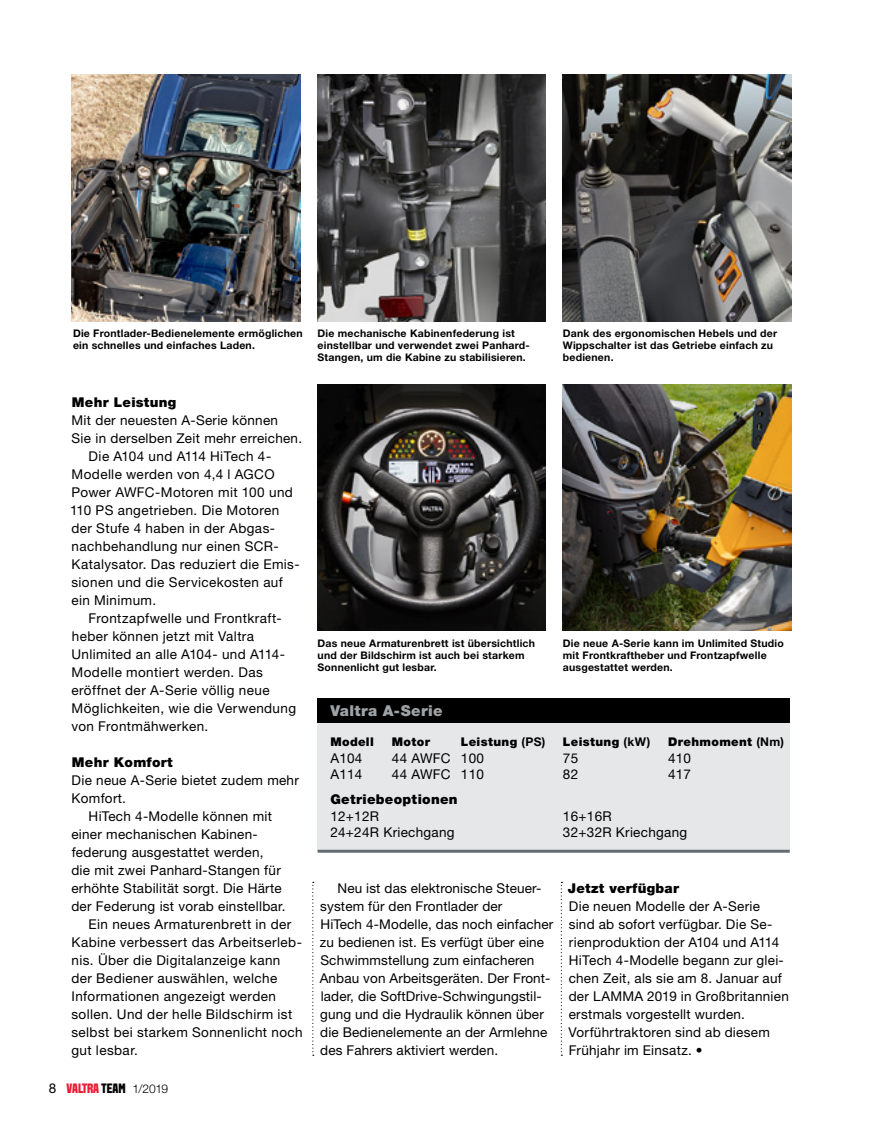
<style>
.page{position:relative;width:872px;height:1127px;background:#fff}
.page>*{position:absolute;margin:0;border:0;box-sizing:border-box;transform-origin:0 0}
.Leipis_SIS__Helvetic{font:900 15px "Helvetica Neue LT Std";letter-spacing:.02em;color:#9da3a7}
.Leipis_SIS__Helvetic-2{font:13.5px/18px "Helvetica Neue LT Std";letter-spacing:.02em;color:#000}
.Leipis_Helvetica{font:13.5px/18px "Helvetica Neue LT Std";letter-spacing:.02em;color:#000}
.Väliotsikko_Helvetic{font:900 13.5px "Helvetica Neue LT Std";letter-spacing:.02em;color:#000}
.t1{font:800 13.5px "VALTRA Aveny T";letter-spacing:-.01em;color:#ed1b35}
.Leipis_Helvetica-2{font:900 13.5px "Helvetica Neue LT Std";letter-spacing:.025em;color:#000}
.Leipis_Helvetica-3{font:900 12px "Helvetica Neue LT Std";letter-spacing:.03em;color:#000}
.Kuvateksti_Helvetica{font:700 10.5px/12px "Helvetica Neue LT Std";letter-spacing:.02em;color:#000}
.s1{font-family:"Helvetica Neue LT Std";font-weight:400;color:#000}
.s2{color:#000}
.s3{font-family:"Helvetica Neue LT Std";font-weight:300;font-size:12px;color:#000}
.s4{font-weight:700}
</style>
<div class="page">
<img style="left:317px;top:74px;width:229px;height:247px">
<img style="left:317px;top:384px;width:229px;height:247px">
<img style="left:563px;top:74px;width:228px;height:247px">
<img style="left:563px;top:384px;width:228px;height:247px">
<div style="left:317px;top:698px;width:472px;height:26px;background:#000"></div>
<div style="left:317px;top:724px;width:472px;height:127px;background:#e6e7e8"></div>
<hr style="left:317px;top:850px;width:472px;height:3px;background:#666c71">
<img style="left:72px;top:74px;width:228px;height:233px">
<svg style="left:312px;top:882px;width:2px;height:174px"></svg>
<svg style="left:561px;top:882px;width:1px;height:174px"></svg>
<svg style="left:71px;top:307px;width:253px;height:15px;background:#75706c"></svg>
<p class="Kuvateksti_Helvetica" style="left:73px;top:327px;width:231px">Die Frontlader-Bedienelemente ermöglichen ein schnelles und einfaches Laden.</p>
<p class="Väliotsikko_Helvetic" style="left:72px;top:394px;width:106px">Mehr Leistung</p>
<p class="Leipis_Helvetica" style="left:72px;top:411px;width:232px">Mit der neuesten A-Serie können<br>Sie in derselben Zeit mehr erreichen.</p>
<p class="Leipis_SIS__Helvetic-2" style="left:70px;top:447px;width:231px;text-indent:19px">Die A104 und A114 HiTech 4-<br>Modelle werden von 4,4 l AGCO<br>Power AWFC-Motoren mit 100 und<br>110 PS angetrieben. Die Motoren der Stufe 4 haben in der Abgas&shy;nachbehandlung nur einen SCR-<br>Katalysator. Das reduziert die Emis&shy;sionen und die Servicekosten auf ein Minimum.</p>
<p class="Leipis_SIS__Helvetic-2" style="left:71px;top:609px;width:226px;text-indent:17px">Frontzapfwelle und Frontkraft&shy;heber können jetzt mit Valtra<br>Unlimited an alle A104- und A114-<br>Modelle montiert werden. Das eröffnet der A-Serie völlig neue<br>Möglichkeiten, wie die Verwendung von Frontmähwerken.</p>
<p class="Väliotsikko_Helvetic" style="left:72px;top:754px;width:102px">Mehr Komfort</p>
<p class="Leipis_Helvetica" style="left:72px;top:771px;width:229px">Die neue A-Serie bietet zudem mehr<br>Komfort.</p>
<p class="Leipis_SIS__Helvetic-2" style="left:71px;top:807px;width:215px;text-indent:17px">HiTech 4-Modelle können mit einer mechanischen Kabinen&shy;federung ausgestattet werden, die mit zwei Panhard-Stangen für erhöhte Stabilität sorgt. Die Härte der Federung ist vorab einstellbar.</p>
<p class="Leipis_SIS__Helvetic-2" style="left:71px;top:915px;width:233px;text-indent:17px">Ein neues Armaturenbrett in der<br>Kabine verbessert das Arbeitserleb&shy;nis. Über die Digitalanzeige kann der Bediener auswählen, welche<br>Informationen angezeigt werden sollen. Und der helle Bildschirm ist selbst bei starkem Sonnenlicht noch gut lesbar.</p>
<p class="t1" style="left:49px;top:1079px;width:121px"><span class="s1">8</span> VALTRA <span class="s2">TEAM</span> <span class="s3">1/2019</span></p>
<p class="Kuvateksti_Helvetica" style="left:317px;top:327px;width:214px">Die mechanische Kabinenfederung ist einstellbar und verwendet zwei Panhard-<br>Stangen, um die Kabine zu stabilisieren.</p>
<p class="Kuvateksti_Helvetica" style="left:563px;top:327px;width:216px">Dank des ergonomischen Hebels und der<br>Wippschalter ist das Getriebe einfach zu bedienen.</p>
<p class="Kuvateksti_Helvetica" style="left:317px;top:637px;width:219px">Das neue Armaturenbrett ist übersichtlich und der Bildschirm ist auch bei starkem<br>Sonnenlicht gut lesbar.</p>
<p class="Kuvateksti_Helvetica" style="left:563px;top:637px;width:222px">Die neue A-Serie kann im Unlimited Studio mit Frontkraftheber und Frontzapfwelle ausgestattet werden.</p>
<p class="Leipis_SIS__Helvetic" style="left:330px;top:702px;width:114px">Valtra A-Serie</p>
<p class="Leipis_Helvetica-3" style="left:330px;top:734px;width:45px">Modell</p>
<p class="Leipis_Helvetica-3" style="left:392px;top:734px;width:40px">Motor</p>
<p class="Leipis_Helvetica-3" style="left:461px;top:734px;width:86px">Leistung <span class="s4">(PS)</span></p>
<p class="Leipis_Helvetica-3" style="left:563px;top:734px;width:89px">Leistung <span class="s4">(kW)</span></p>
<p class="Leipis_Helvetica-3" style="left:668px;top:734px;width:118px">Drehmoment <span class="s4">(Nm)</span></p>
<p class="Leipis_Helvetica" style="left:330px;top:748px;width:34px">A104</p>
<p class="Leipis_Helvetica" style="left:392px;top:748px;width:94px">44 AWFC 100</p>
<p class="Leipis_Helvetica" style="left:563px;top:748px;width:17px">75</p>
<p class="Leipis_Helvetica" style="left:668px;top:748px;width:25px">410</p>
<p class="Leipis_Helvetica" style="left:330px;top:765px;width:34px">A114</p>
<p class="Leipis_Helvetica" style="left:392px;top:765px;width:94px">44 AWFC 110</p>
<p class="Leipis_Helvetica" style="left:563px;top:765px;width:17px">82</p>
<p class="Leipis_Helvetica" style="left:668px;top:765px;width:25px">417</p>
<p class="Leipis_Helvetica-2" style="left:330px;top:791px;width:129px">Getriebeoptionen</p>
<p class="Leipis_Helvetica" style="left:330px;top:806px;width:50px">12+12R</p>
<p class="Leipis_Helvetica" style="left:563px;top:806px;width:50px">16+16R</p>
<p class="Leipis_Helvetica" style="left:330px;top:823px;width:126px">24+24R Kriechgang</p>
<p class="Leipis_Helvetica" style="left:563px;top:823px;width:126px">32+32R Kriechgang</p>
<p class="Leipis_SIS__Helvetic-2" style="left:320px;top:879px;width:235px;text-indent:18px">Neu ist das elektronische Steuer&shy;system für den Frontlader der<br>HiTech 4-Modelle, das noch einfacher zu bedienen ist. Es verfügt über eine Schwimmstellung zum einfacheren Anbau von Arbeitsgeräten. Der Front&shy;lader, die SoftDrive-Schwingungstil&shy;gung und die Hydraulik können über die Bedienelemente an der Armlehne des Fahrers aktiviert werden.</p>
<p class="Väliotsikko_Helvetic" style="left:568px;top:880px;width:113px">Jetzt verfügbar</p>
<p class="Leipis_Helvetica" style="left:568px;top:897px;width:222px">Die neuen Modelle der A-Serie sind ab sofort verfügbar. Die Se&shy;rienproduktion der A104 und A114<br>HiTech 4-Modelle begann zur glei&shy;chen Zeit, als sie am 8. Januar auf der LAMMA 2019 in Großbritannien erstmals vorgestellt wurden.<br>Vorführtraktoren sind ab diesem<br>Frühjahr im Einsatz. •</p>
</div>
